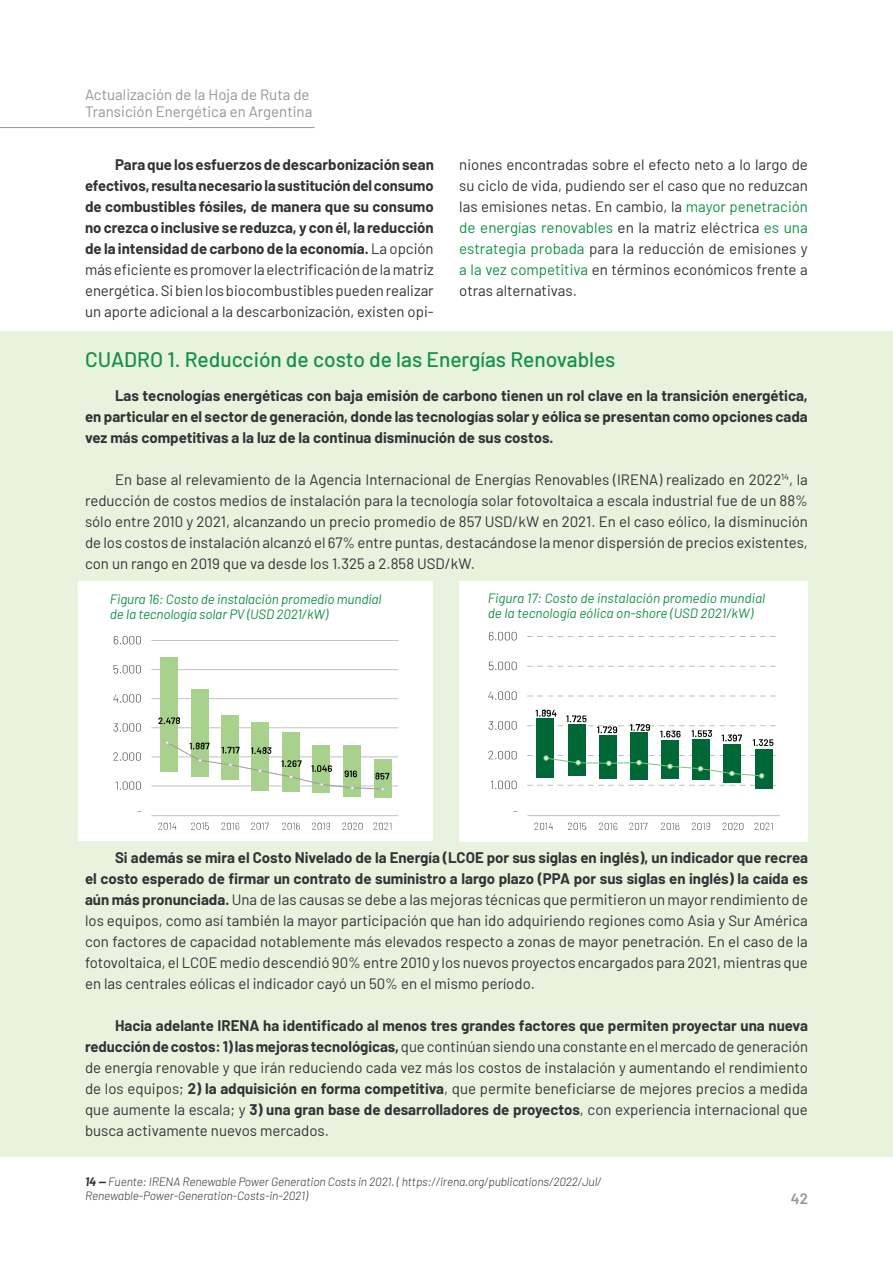
<style>
.page{position:relative;width:893px;height:1263px;background:#fff}
.page>*{position:absolute;margin:0;border:0;box-sizing:border-box;transform-origin:0 0}
.Estilo_de_párrafo_1{font:500 21px "Barlow";color:#129145}
.Estilo_de_párrafo_1-2{font:15px/21px "Barlow";color:#303436;text-align:justify}
.Estilo_de_párrafo_1-3{font:700 15px/21px "Barlow";color:#303436;text-align:justify}
.t1{font:15px/16.5px "Barlow";color:#939598}
.t2{font:600 15px "Barlow";color:#939598}
.t3{font:italic 13.5px/15px "Barlow";letter-spacing:-.01em;color:#129145}
.Notas_al_pie{font:italic 300 12px/13.5px "Barlow";letter-spacing:-.01em;color:#303436}
.s1{font-weight:400}
.s2{color:#129145}
.s3{font-weight:700}
</style>
<div class="page">
<hr style="left:0;top:127px;width:315px;height:1px;background:#939598">
<div style="left:0;top:332px;width:893px;height:825px;background:#e8f3de"></div>
<div style="left:459px;top:581px;width:349px;height:261px;background:#fff"></div>
<div style="left:79px;top:581px;width:354px;height:260px;background:#fff"></div>
<hr style="left:151px;top:815px;width:247px;height:1px;background:#bfbfbf">
<svg style="left:116px;top:781px;width:25px;height:9px"></svg>
<svg style="left:113px;top:752px;width:28px;height:9px"></svg>
<svg style="left:113px;top:723px;width:28px;height:9px"></svg>
<svg style="left:113px;top:694px;width:28px;height:9px"></svg>
<svg style="left:151px;top:698px;width:247px;height:1px"></svg>
<svg style="left:114px;top:665px;width:27px;height:8px"></svg>
<svg style="left:151px;top:669px;width:247px;height:1px"></svg>
<svg style="left:114px;top:636px;width:27px;height:8px"></svg>
<svg style="left:151px;top:640px;width:247px;height:1px"></svg>
<svg style="left:158px;top:822px;width:18px;height:8px"></svg>
<svg style="left:191px;top:822px;width:18px;height:8px"></svg>
<svg style="left:221px;top:822px;width:18px;height:8px"></svg>
<svg style="left:251px;top:822px;width:18px;height:8px"></svg>
<svg style="left:282px;top:822px;width:18px;height:8px"></svg>
<svg style="left:312px;top:822px;width:18px;height:8px"></svg>
<svg style="left:342px;top:822px;width:21px;height:8px"></svg>
<svg style="left:373px;top:822px;width:18px;height:8px"></svg>
<div style="left:161px;top:657px;width:17px;height:115px;background:#a9d18e"></div>
<div style="left:192px;top:689px;width:17px;height:88px;background:#a9d18e"></div>
<div style="left:222px;top:715px;width:17px;height:65px;background:#a9d18e"></div>
<div style="left:252px;top:722px;width:17px;height:68px;background:#a9d18e"></div>
<div style="left:282px;top:732px;width:17px;height:59px;background:#a9d18e"></div>
<div style="left:313px;top:745px;width:17px;height:48px;background:#a9d18e"></div>
<div style="left:343px;top:745px;width:17px;height:52px;background:#a9d18e"></div>
<div style="left:374px;top:760px;width:17px;height:38px;background:#a9d18e"></div>
<svg style="left:151px;top:717px;width:247px;height:11px"></svg>
<svg style="left:151px;top:740px;width:247px;height:51px"></svg>
<hr style="left:527px;top:815px;width:253px;height:1px;background:#bfbfbf">
<svg style="left:491px;top:781px;width:26px;height:8px"></svg>
<svg style="left:527px;top:785px;width:249px;height:1px"></svg>
<svg style="left:488px;top:751px;width:29px;height:8px"></svg>
<svg style="left:489px;top:721px;width:28px;height:9px"></svg>
<svg style="left:488px;top:691px;width:29px;height:9px"></svg>
<svg style="left:527px;top:696px;width:249px;height:1px"></svg>
<svg style="left:489px;top:662px;width:28px;height:8px"></svg>
<svg style="left:527px;top:666px;width:249px;height:1px"></svg>
<svg style="left:489px;top:632px;width:28px;height:8px"></svg>
<svg style="left:527px;top:636px;width:249px;height:1px"></svg>
<svg style="left:527px;top:709px;width:249px;height:37px"></svg>
<svg style="left:534px;top:823px;width:19px;height:7px"></svg>
<svg style="left:568px;top:823px;width:18px;height:7px"></svg>
<svg style="left:599px;top:823px;width:18px;height:7px"></svg>
<svg style="left:629px;top:823px;width:18px;height:7px"></svg>
<svg style="left:661px;top:823px;width:18px;height:7px"></svg>
<svg style="left:692px;top:823px;width:18px;height:7px"></svg>
<svg style="left:723px;top:823px;width:20px;height:7px"></svg>
<svg style="left:754px;top:823px;width:19px;height:7px"></svg>
<div style="left:537px;top:718px;width:17px;height:60px;background:#006837"></div>
<div style="left:568px;top:724px;width:18px;height:52px;background:#006837"></div>
<div style="left:599px;top:735px;width:18px;height:43px;background:#006837"></div>
<div style="left:630px;top:732px;width:17px;height:47px;background:#006837"></div>
<div style="left:661px;top:740px;width:18px;height:38px;background:#006837"></div>
<div style="left:692px;top:739px;width:18px;height:40px;background:#006837"></div>
<div style="left:723px;top:744px;width:18px;height:38px;background:#006837"></div>
<div style="left:755px;top:749px;width:17px;height:40px;background:#006837"></div>
<svg style="left:527px;top:755px;width:249px;height:23px"></svg>
<p class="t1" style="left:85px;top:85px;width:229px">Actualización de la Hoja de Ruta de<br>Transición Energética en Argentina</p>
<p class="Estilo_de_párrafo_1-3" style="left:85px;top:152px;width:350px;text-indent:30px">Para que los esfuerzos de descarbonización sean efectivos, resulta necesario la sustitución del consumo de combustibles fósiles, de manera que su consumo no crezca o inclusive se reduzca, y con él, la reducción de la intensidad de carbono de la economía. <span class="s1">La opción más eficiente es promover la electrificación de la matriz energética. Si bien los biocombustibles pueden realizar un aporte adicional a la descarbonización, existen opi-</span></p>
<p class="Estilo_de_párrafo_1-2" style="left:459px;top:152px;width:350px">niones encontradas sobre el efecto neto a lo largo de su ciclo de vida, pudiendo ser el caso que no reduzcan las emisiones netas. En cambio, la <span class="s2">mayor penetración de energías renovables</span> en la matriz eléctrica <span class="s2">es una estrategia probada</span> para la reducción de emisiones y <span class="s2">a la vez competitiva</span> en términos económicos frente a otras alternativas.</p>
<p class="Estilo_de_párrafo_1" style="left:85px;top:344px;width:532px">CUADRO 1. Reducción de costo de las Energías Renovables</p>
<p class="Estilo_de_párrafo_1-3" style="left:85px;top:383px;width:724px;text-indent:30px">Las tecnologías energéticas con baja emisión de carbono tienen un rol clave en la transición energética, en particular en el sector de generación, donde las tecnologías solar y eólica se presentan como opciones cada vez más competitivas a la luz de la continua disminución de sus costos.</p>
<p class="Estilo_de_párrafo_1-2" style="left:85px;top:467px;width:724px;text-indent:30px">En base al relevamiento de la Agencia Internacional de Energías Renovables (IRENA) realizado en 2022<sup>14</sup>, la reducción de costos medios de instalación para la tecnología solar fotovoltaica a escala industrial fue de un 88% sólo entre 2010 y 2021, alcanzando un precio promedio de 857 USD/kW en 2021. En el caso eólico, la disminución de los costos de instalación alcanzó el 67% entre puntas, destacándose la menor dispersión de precios existentes, con un rango en 2019 que va desde los 1.325 a 2.858 USD/kW.</p>
<p class="t3" style="left:110px;top:590px;width:273px">Figura 16: Costo de instalación promedio mundial de la tecnología solar PV (USD 2021/kW)</p>
<p class="t3" style="left:488px;top:590px;width:279px">Figura 17: Costo de instalación promedio mundial de la tecnología eólica on-shore (USD 2021/kW)</p>
<p class="Estilo_de_párrafo_1-2" style="left:85px;top:845px;width:724px;text-indent:30px"><span class="s3">Si además se mira el Costo Nivelado de la Energía (LCOE por sus siglas en inglés), un indicador que recrea el costo esperado de firmar un contrato de suministro a largo plazo (PPA por sus siglas en inglés) la caída es aún más pronunciada.</span> Una de las causas se debe a las mejoras técnicas que permitieron un mayor rendimiento de los equipos, como así también la mayor participación que han ido adquiriendo regiones como Asia y Sur América con factores de capacidad notablemente más elevados respecto a zonas de mayor penetración. En el caso de la fotovoltaica, el LCOE medio descendió 90% entre 2010 y los nuevos proyectos encargados para 2021, mientras que en las centrales eólicas el indicador cayó un 50% en el mismo período.</p>
<p class="Estilo_de_párrafo_1-2" style="left:85px;top:1013px;width:725px;text-indent:30px"><span class="s3">Hacia adelante IRENA ha identificado al menos tres grandes factores que permiten proyectar una nueva reducción de costos: 1) las mejoras tecnológicas,</span> que continúan siendo una constante en el mercado de generación de energía renovable y que irán reduciendo cada vez más los costos de instalación y aumentando el rendimiento de los equipos; <span class="s3">2) la adquisición en forma competitiva</span>, que permite beneficiarse de mejores precios a medida que aumente la escala; y <span class="s3">3) una gran base de desarrolladores de proyectos</span>, con experiencia internacional que busca activamente nuevos mercados.</p>
<p class="Notas_al_pie" style="left:85px;top:1174px;width:518px"><span class="s3">14 —</span> Fuente: IRENA Renewable Power Generation Costs in 2021. ( https://irena.org/publications/2022/Jul/<br>Renewable-Power-Generation-Costs-in-2021)</p>
<p class="t2" style="left:791px;top:1187px;width:19px">42</p>
</div>
